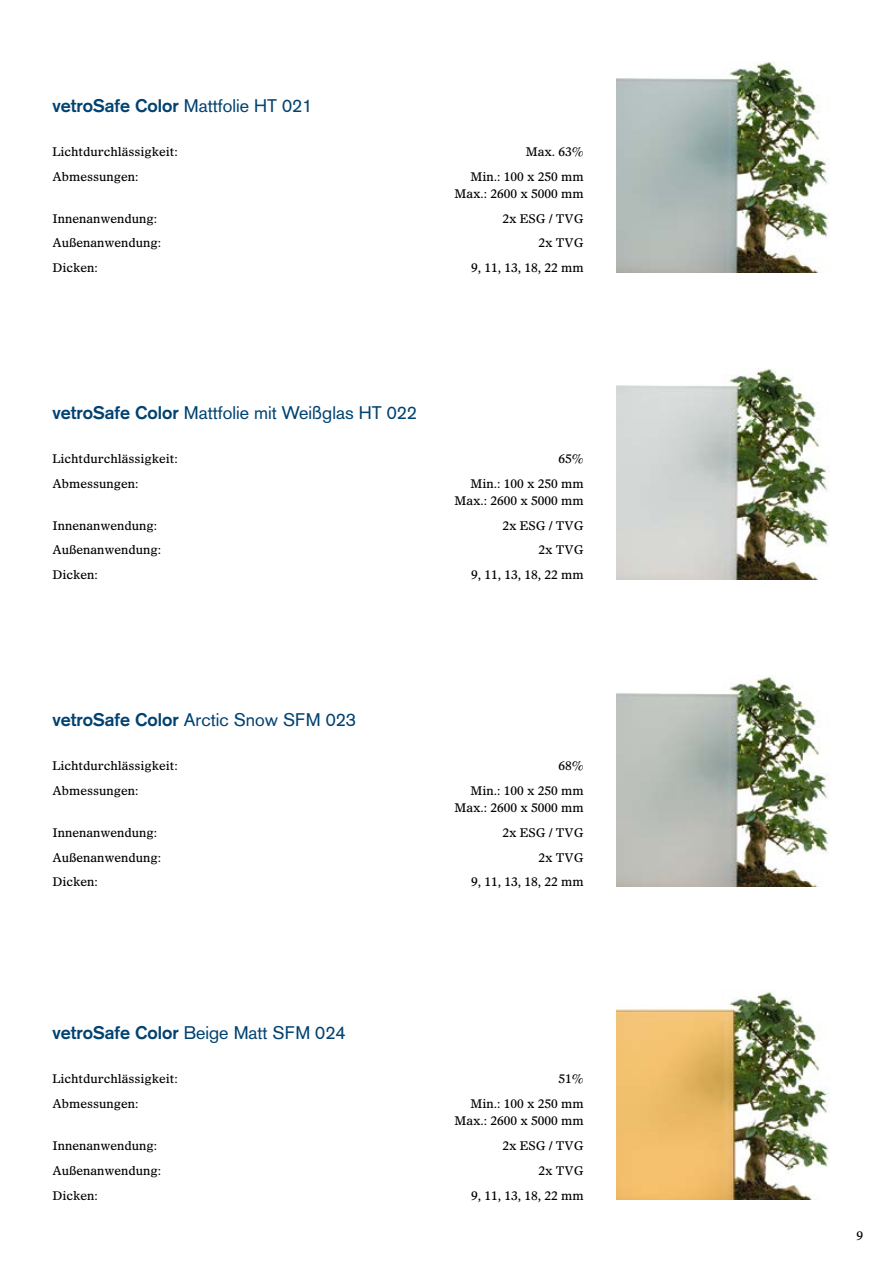
<style>
.page{position:relative;width:893px;height:1263px;background:#fff}
.page>*{position:absolute;margin:0;border:0;box-sizing:border-box;transform-origin:0 0}
.t1{font:18px "Basic Commercial LT Std";color:#004271}
.t2{font:700 18px "Basic Commercial LT Std";color:#004271}
.t3{font:12px/17.2px "Olympian LT Std";color:#000;text-align:right}
.s1{font-weight:400}
.s2{font-weight:700}
</style>
<div class="page">
<img style="left:617px;top:62px;width:212px;height:210px">
<img style="left:617px;top:369px;width:212px;height:210px">
<img style="left:617px;top:676px;width:212px;height:210px">
<img style="left:617px;top:989px;width:212px;height:210px">
<h1 class="t2" style="left:52px;top:95px;width:261px">vetroSafe Color <span class="s1">Mattfolie HT 021</span></h1>
<p class="t3" style="left:52px;top:143px;width:127px">Lichtdurchlässigkeit:</p>
<p class="t3" style="left:526px;top:143px;width:60px">Max. 63%</p>
<p class="t3" style="left:52px;top:167px;width:88px">Abmessungen:</p>
<p class="t3" style="left:455px;top:167px;width:131px">Min.: 100 x 250 mm<br>Max.: 2600 x 5000 mm</p>
<p class="t3" style="left:52px;top:209px;width:106px">Innenanwendung:</p>
<p class="t3" style="left:503px;top:209px;width:83px">2x ESG / TVG</p>
<p class="t3" style="left:52px;top:234px;width:110px">Außenanwendung:</p>
<p class="t3" style="left:539px;top:234px;width:47px">2x TVG</p>
<p class="t3" style="left:52px;top:259px;width:47px">Dicken:</p>
<p class="t3" style="left:471px;top:259px;width:114px">9, 11, 13, 18, 22 mm</p>
<h1 class="t1" style="left:52px;top:402px;width:366px"><span class="s2">vetroSafe Color</span> Mattfolie mit Weißglas HT 022</h1>
<p class="t3" style="left:52px;top:450px;width:127px">Lichtdurchlässigkeit:</p>
<p class="t3" style="left:559px;top:450px;width:27px">65%</p>
<p class="t3" style="left:52px;top:474px;width:88px">Abmessungen:</p>
<p class="t3" style="left:455px;top:474px;width:131px">Min.: 100 x 250 mm<br>Max.: 2600 x 5000 mm</p>
<p class="t3" style="left:52px;top:516px;width:106px">Innenanwendung:</p>
<p class="t3" style="left:503px;top:516px;width:83px">2x ESG / TVG</p>
<p class="t3" style="left:52px;top:541px;width:110px">Außenanwendung:</p>
<p class="t3" style="left:539px;top:541px;width:47px">2x TVG</p>
<p class="t3" style="left:52px;top:566px;width:47px">Dicken:</p>
<p class="t3" style="left:471px;top:566px;width:114px">9, 11, 13, 18, 22 mm</p>
<h1 class="t1" style="left:52px;top:709px;width:305px"><span class="s2">vetroSafe Color</span> Arctic Snow SFM 023</h1>
<p class="t3" style="left:52px;top:757px;width:127px">Lichtdurchlässigkeit:</p>
<p class="t3" style="left:559px;top:757px;width:27px">68%</p>
<p class="t3" style="left:52px;top:782px;width:88px">Abmessungen:</p>
<p class="t3" style="left:455px;top:782px;width:131px">Min.: 100 x 250 mm<br>Max.: 2600 x 5000 mm</p>
<p class="t3" style="left:52px;top:824px;width:106px">Innenanwendung:</p>
<p class="t3" style="left:503px;top:824px;width:83px">2x ESG / TVG</p>
<p class="t3" style="left:52px;top:848px;width:110px">Außenanwendung:</p>
<p class="t3" style="left:539px;top:848px;width:47px">2x TVG</p>
<p class="t3" style="left:52px;top:873px;width:47px">Dicken:</p>
<p class="t3" style="left:471px;top:873px;width:114px">9, 11, 13, 18, 22 mm</p>
<h1 class="t1" style="left:52px;top:1022px;width:294px"><span class="s2">vetroSafe Color</span> Beige Matt SFM 024</h1>
<p class="t3" style="left:52px;top:1070px;width:127px">Lichtdurchlässigkeit:</p>
<p class="t3" style="left:559px;top:1070px;width:27px">51%</p>
<p class="t3" style="left:52px;top:1095px;width:88px">Abmessungen:</p>
<p class="t3" style="left:455px;top:1095px;width:131px">Min.: 100 x 250 mm<br>Max.: 2600 x 5000 mm</p>
<p class="t3" style="left:52px;top:1137px;width:106px">Innenanwendung:</p>
<p class="t3" style="left:503px;top:1137px;width:83px">2x ESG / TVG</p>
<p class="t3" style="left:52px;top:1161px;width:110px">Außenanwendung:</p>
<p class="t3" style="left:539px;top:1161px;width:47px">2x TVG</p>
<p class="t3" style="left:52px;top:1186px;width:47px">Dicken:</p>
<p class="t3" style="left:471px;top:1186px;width:114px">9, 11, 13, 18, 22 mm</p>
<p class="t3" style="left:856px;top:1226px;width:8px">9</p>
</div>
